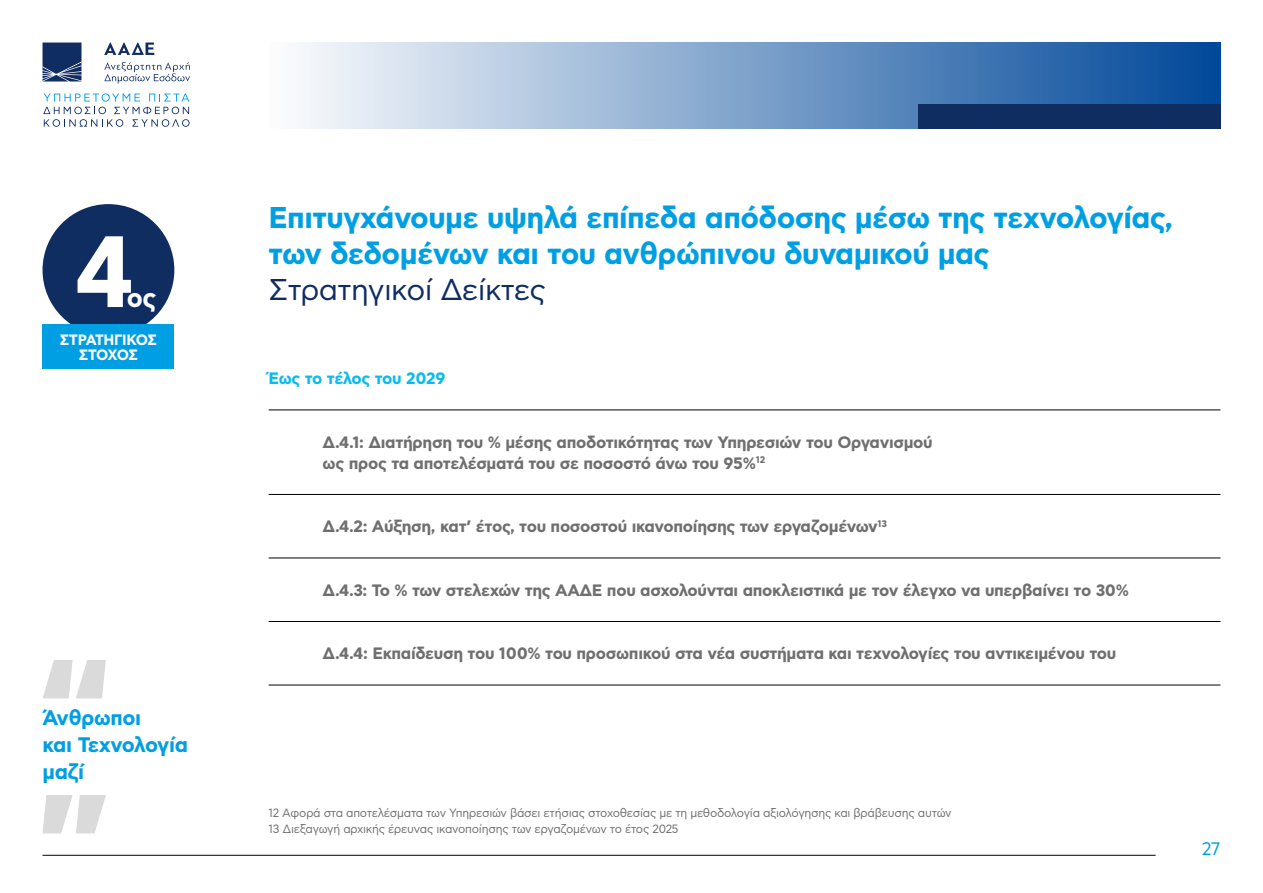
<style>
.page{position:relative;width:1263px;height:893px;background:#fff}
.page>*{position:absolute;margin:0;border:0;box-sizing:border-box;transform-origin:0 0}
.t1{font:700 101.1px "CF Asty Std";color:#fff;scale:.96 1}
.t2{font:700 30px/36px "CF Asty Std";letter-spacing:-.02em;color:#009fe3}
.t3{font:30px "CF Asty Std";letter-spacing:-.025em;color:#102d62}
.t4{font:700 27px "CF Asty Std";color:#fff;scale:.96 1}
.t5{font:700 21px/27px "CF Asty Std";letter-spacing:-.025em;color:#009fe3}
.t6{font:18px "CF Panoptik";color:#009fe3}
.t7{font:700 16.5px/21px "CF Asty Std";letter-spacing:-.02em;color:#6f6f6f}
.t8{font:700 16.5px "CF Asty Std";letter-spacing:-.025em;color:#09bbef}
.t9{font:700 15px/15px "CF Asty Std";letter-spacing:-.02em;color:#fff;text-align:center;scale:.96 1}
.t10{font:12px/16.5px "CF Asty Std";letter-spacing:-.02em;color:#6f6f6f;scale:.96 1}
</style>
<div class="page">
<svg style="left:43px;top:43px;width:38px;height:38px"></svg>
<svg style="left:104px;top:62px;width:86px;height:22px"></svg>
<svg style="left:104px;top:43px;width:50px;height:12px"></svg>
<svg style="left:43px;top:93px;width:147px;height:34px"></svg>
<div style="left:269px;top:43px;width:951px;height:86px;background:linear-gradient(to right,#fdfdfe,#004899)"></div>
<div style="left:918px;top:104px;width:302px;height:25px;background:#102d62"></div>
<hr style="left:43px;top:855px;width:1112px;height:1px;background:#000">
<hr style="left:269px;top:410px;width:951px;height:1px;background:#000">
<hr style="left:269px;top:494px;width:951px;height:1px;background:#000">
<hr style="left:269px;top:558px;width:951px;height:1px;background:#000">
<hr style="left:269px;top:621px;width:951px;height:1px;background:#000">
<hr style="left:269px;top:685px;width:951px;height:1px;background:#000">
<svg style="left:43px;top:660px;width:63px;height:38px"></svg>
<svg style="left:43px;top:795px;width:63px;height:38px"></svg>
<div style="left:43px;top:204px;width:131px;height:132px;background:#102d62;border-radius:50%"></div>
<div style="left:43px;top:324px;width:131px;height:44px;background:#009fe3"></div>
<h1 class="t1" style="left:75px;top:212px;width:65px">4</h1>
<h3 class="t4" style="left:127px;top:282px;width:32px">ος</h3>
<p class="t9" style="left:60px;top:333px;width:103px">ΣΤΡΑΤΗΓΙΚΌΣ<br>ΣΤΌΧΟΣ</p>
<p class="t5" style="left:43px;top:706px;width:147px">Άνθρωποι<br>και Τεχνολογία μαζί</p>
<h2 class="t2" style="left:269px;top:201px;width:906px">Επιτυγχάνουμε υψηλά επίπεδα απόδοσης μέσω της τεχνολογίας, των δεδομένων και του ανθρώπινου δυναμικού μας</h2>
<h2 class="t3" style="left:269px;top:273px;width:279px">Στρατηγικοί Δείκτες</h2>
<p class="t8" style="left:269px;top:369px;width:178px">Έως το τέλος του 2029</p>
<p class="t7" style="left:323px;top:432px;width:612px">Δ.4.1: Διατήρηση του % μέσης αποδοτικότητας των Υπηρεσιών του Οργανισμού ως προς τα αποτελέσματά του σε ποσοστό άνω του 95%<sup>12</sup></p>
<p class="t7" style="left:323px;top:517px;width:566px">Δ.4.2: Αύξηση, κατ’ έτος, του ποσοστού ικανοποίησης των εργαζομένων<sup>13</sup></p>
<p class="t7" style="left:323px;top:580px;width:808px">Δ.4.3: Το % των στελεχών της ΑΑΔΕ που ασχολούνται αποκλειστικά με τον έλεγχο να υπερβαίνει το 30%</p>
<p class="t7" style="left:323px;top:644px;width:795px">Δ.4.4: Εκπαίδευση του 100% του προσωπικού στα νέα συστήματα και τεχνολογίες του αντικειμένου του</p>
<p class="t10" style="left:269px;top:805px;width:713px">12 Αφορά στα αποτελέσματα των Υπηρεσιών βάσει ετήσιας στοχοθεσίας με τη μεθοδολογία αξιολόγησης και βράβευσης αυτών<br>13 Διεξαγωγή αρχικής έρευνας ικανοποίησης των εργαζομένων το έτος 2025</p>
<p class="t6" style="left:1202px;top:838px;width:20px">27</p>
</div>
